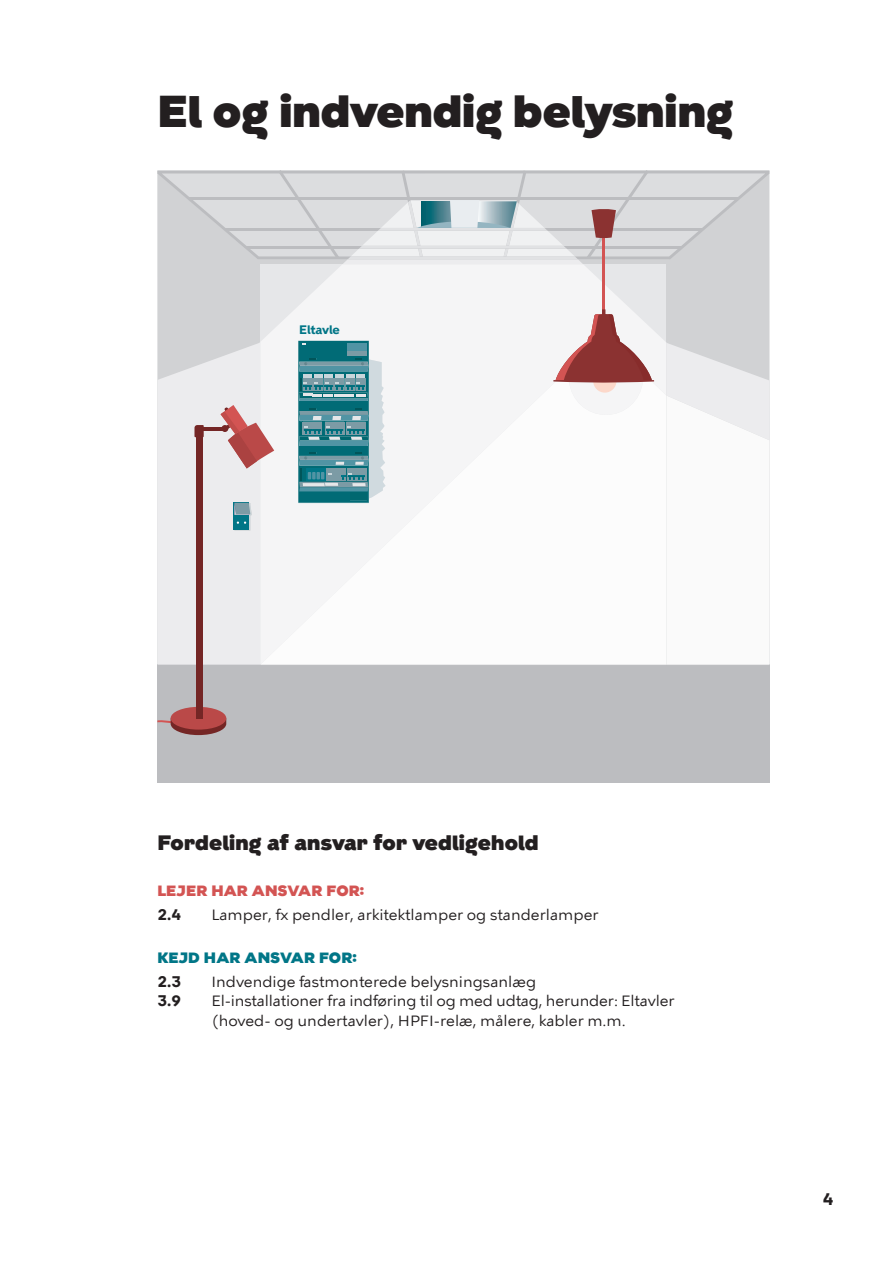
<style>
.page{position:relative;width:893px;height:1263px;background:#fff}
.page>*{position:absolute;margin:0;border:0;box-sizing:border-box;transform-origin:0 0}
.t1{font:900 45px "KBH";color:#231f20}
.t2{font:900 21px "KBH";letter-spacing:.01em;color:#231f20}
.t3{font:700 16.5px "KBH";color:#231f20}
.t4{font:15px/19.5px "KBH Tekst 2";color:#231f20}
.t5{font:15px "KBH Black 2";letter-spacing:.01em;color:#d35453}
.t6{font:15px "KBH Black 2";letter-spacing:.01em;color:#017687}
.t7{font:700 15px "KBH Tekst";color:#231f20}
.t8{font:700 12px "KBH";color:#017687}
</style>
<div class="page">
<div style="left:157px;top:665px;width:612px;height:118px;background:#bcbdc0"></div>
<svg style="left:157px;top:171px;width:612px;height:88px;background:#d6d7d9"></svg>
<hr style="left:247px;top:246px;width:434px;height:3px;background:#bcbdc0">
<hr style="left:225px;top:228px;width:478px;height:3px;background:#bcbdc0">
<hr style="left:189px;top:197px;width:550px;height:3px;background:#bcbdc0">
<svg style="left:157px;top:259px;width:612px;height:50px;background:#d3d4d6"></svg>
<svg style="left:260px;top:264px;width:406px;height:45px;fill:#f5f5f6"></svg>
<hr style="left:602px;top:225px;width:3px;height:89px;background:#d35453">
<svg style="left:587px;top:170px;width:62px;height:89px;background:#cdc3c5"></svg>
<svg style="left:348px;top:171px;width:230px;height:88px"></svg>
<svg style="left:157px;top:718px;width:69px;height:17px"></svg>
<div style="left:171px;top:707px;width:55px;height:23px;background:#ba4948;border-radius:50%"></div>
<div style="left:196px;top:432px;width:6px;height:287px;background:#742625"></div>
<svg style="left:157px;top:309px;width:612px;height:357px"></svg>
<h2 class="t1" style="left:157px;top:85px;width:577px">El og indvendig belysning</h2>
<p class="t8" style="left:299px;top:323px;width:42px">Eltavle</p>
<h3 class="t2" style="left:157px;top:830px;width:383px">Fordeling af ansvar for vedligehold</h3>
<h4 class="t5" style="left:157px;top:881px;width:208px">LEJER HAR ANSVAR FOR:</h4>
<p class="t7" style="left:157px;top:905px;width:25px">2.4</p>
<p class="t4" style="left:211px;top:904px;width:389px">Lamper, fx pendler, arkitektlamper og standerlamper</p>
<h4 class="t6" style="left:157px;top:949px;width:201px">KEJD HAR ANSVAR FOR:</h4>
<p class="t7" style="left:157px;top:972px;width:25px">2.3</p>
<p class="t4" style="left:211px;top:971px;width:326px">Indvendige fastmonterede belysningsanlæg</p>
<p class="t7" style="left:157px;top:992px;width:25px">3.9</p>
<p class="t4" style="left:211px;top:991px;width:465px">El-installationer fra indføring til og med udtag, herunder: Eltavler (hoved- og undertavler), HPFI-relæ, målere, kabler m.m.</p>
<p class="t3" style="left:823px;top:1189px;width:12px">4</p>
</div>
